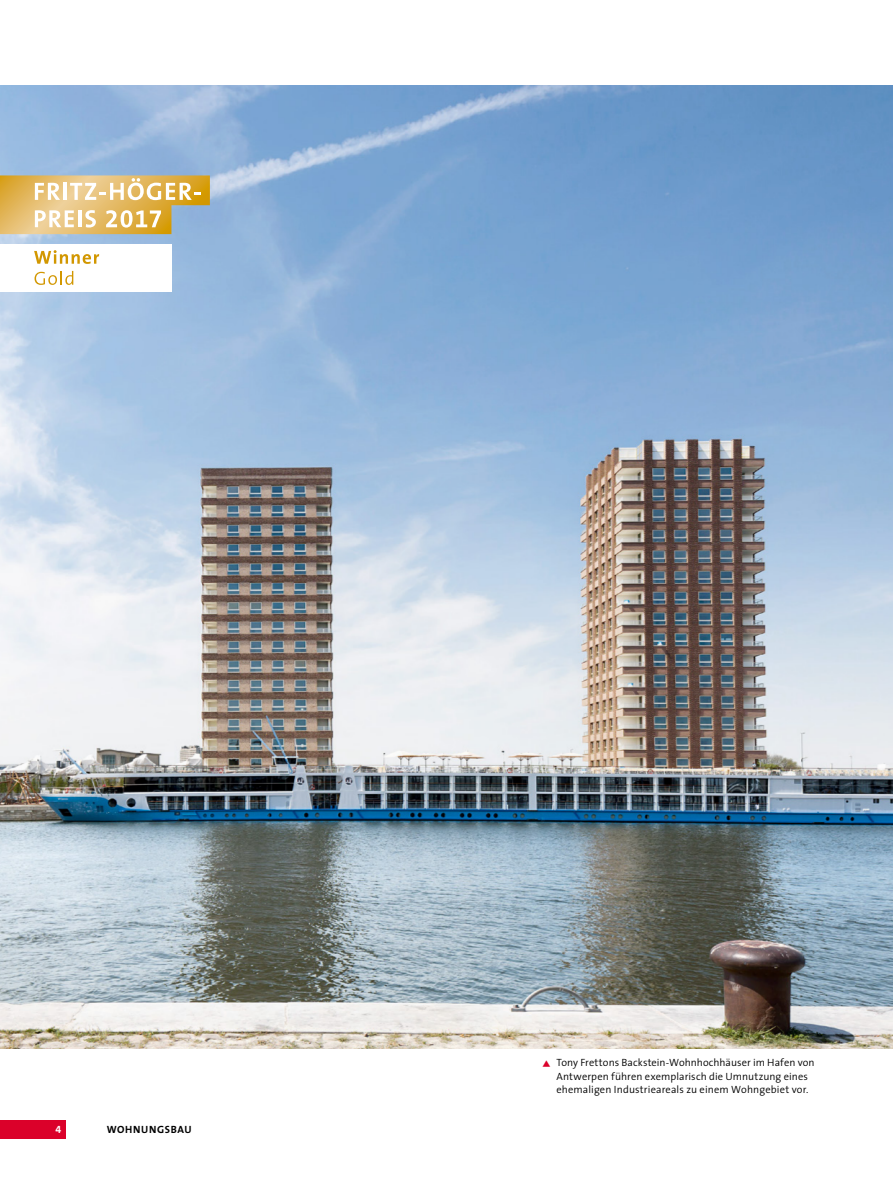
<style>
.page{position:relative;width:893px;height:1191px;background:#fff}
.page>*{position:absolute;margin:0;border:0;box-sizing:border-box;transform-origin:0 0}
.t1{font:300 10.5px/13.5px "The Sans";letter-spacing:.01em;color:#000}
.t2{font:700 10.5px "The Sans";letter-spacing:.06em;color:#000}
.t3{font:10.5px "The Sans Bold Expert";color:#fff}
</style>
<div class="page">
<div style="left:0;top:1120px;width:65px;height:18px;background:#db012a"></div>
<img style="left:0;top:85px;width:893px;height:963px">
<div style="left:0;top:244px;width:171px;height:47px;background:#fff"></div>
<svg style="left:34px;top:250px;width:65px;height:14px"></svg>
<svg style="left:35px;top:271px;width:38px;height:14px"></svg>
<svg style="left:0;top:175px;width:210px;height:59px;background:#dfc383"></svg>
<p class="t3" style="left:55px;top:1120px;width:7px">4</p>
<p class="t2" style="left:107px;top:1120px;width:86px">WOHNUNGSBAU</p>
<p class="t1" style="left:556px;top:1055px;width:260px">Tony Frettons Backstein-Wohnhochhäuser im Hafen von<br>Antwerpen führen exemplarisch die Umnutzung eines ehemaligen Industrieareals zu einem Wohngebiet vor.</p>
</div>
